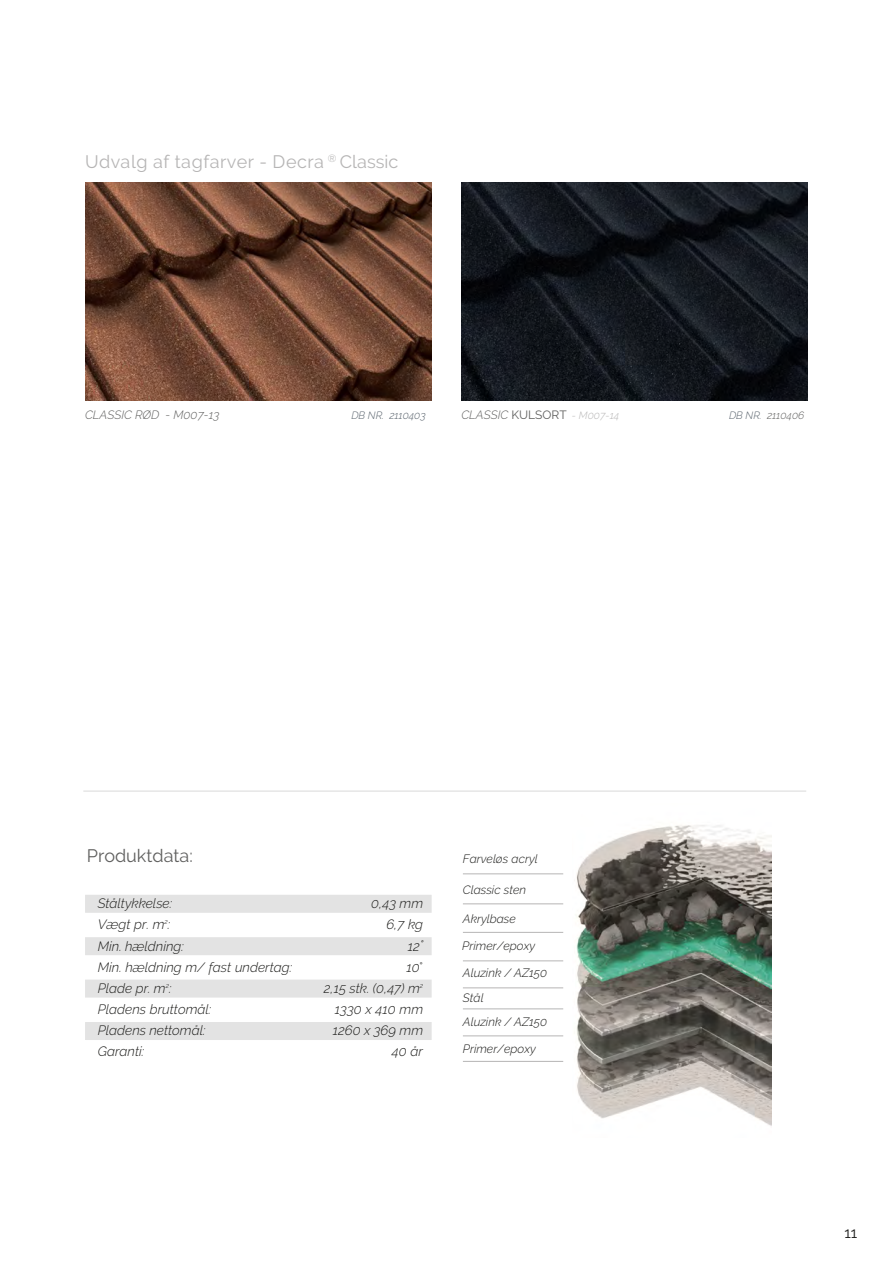
<style>
.page{position:relative;width:893px;height:1263px;background:#fff}
.page>*{position:absolute;margin:0;border:0;box-sizing:border-box;transform-origin:0 0}
.t1{font:18px "Raleway";letter-spacing:.03em;color:#b6b5b5}
.t2{font:18px "Raleway";color:#5f5f5e}
.t3{font:15px "Raleway";color:#1d1d1b}
.t4{font:italic 300 13.5px "Raleway";color:#1d1d1b}
.t5{font:italic 300 12px/25.7px "Raleway";color:#1d1d1b}
.t6{font:italic 300 12px "Raleway";color:#5f5f5e}
.t7{font:italic 300 10.5px "Raleway";color:#b6b5b5}
.t8{font:italic 300 10.5px "Raleway";color:#56606a}
.t9{font:italic 300 10.5px "Raleway";color:#5f5f5e}
.s1{font-size:12px;color:#5f5f5e}
.s2{font-weight:400;font-style:normal;font-size:12px;color:#5f5f5e}
.s3{color:#56606a}
.s4{font-style:normal}
</style>
<div class="page">
<div style="left:85px;top:895px;width:347px;height:18px;background:#e3e3e3"></div>
<div style="left:85px;top:937px;width:347px;height:18px;background:#e3e3e3"></div>
<div style="left:85px;top:979px;width:347px;height:18px;background:#e3e3e3"></div>
<div style="left:85px;top:1022px;width:347px;height:18px;background:#e3e3e3"></div>
<hr style="left:463px;top:873px;width:100px;height:1px;background:#b6b5b5">
<hr style="left:463px;top:903px;width:100px;height:1px;background:#b6b5b5">
<hr style="left:463px;top:932px;width:100px;height:1px;background:#b6b5b5">
<hr style="left:463px;top:1061px;width:100px;height:1px;background:#b6b5b5">
<hr style="left:463px;top:960px;width:100px;height:1px;background:#b6b5b5">
<hr style="left:463px;top:987px;width:100px;height:1px;background:#b6b5b5">
<hr style="left:463px;top:1008px;width:100px;height:1px;background:#b6b5b5">
<hr style="left:463px;top:1035px;width:100px;height:1px;background:#b6b5b5">
<img style="left:85px;top:183px;width:347px;height:218px">
<img style="left:461px;top:183px;width:347px;height:218px">
<hr style="left:83px;top:791px;width:723px;height:1px;background:#dadada">
<img style="left:576px;top:825px;width:196px;height:301px">
<h1 class="t1" style="left:85px;top:151px;width:315px">Udvalg af tagfarver - Decra <sup>®</sup> Classic</h1>
<p class="t6" style="left:85px;top:408px;width:136px">CLASSIC RØD - M007-13</p>
<p class="t8" style="left:351px;top:409px;width:76px">DB NR. 2110403</p>
<p class="t7" style="left:461px;top:409px;width:159px"><span class="s1">CLASSIC</span> <span class="s2">KULSORT</span> - M007-14</p>
<p class="t9" style="left:729px;top:409px;width:77px"><span class="s3">DB NR.</span> 2110406</p>
<h1 class="t2" style="left:87px;top:846px;width:107px">Produktdata:</h1>
<p class="t5" style="left:463px;top:846px;width:76px">Farveløs acryl</p>
<p class="t5" style="left:463px;top:876px;width:65px">Classic sten</p>
<p class="t5" style="left:463px;top:905px;width:54px">Akrylbase</p>
<p class="t5" style="left:462px;top:932px;width:74px">Primer/epoxy</p>
<p class="t5" style="left:463px;top:959px;width:86px">Aluzink / AZ150<br>Stål</p>
<p class="t5" style="left:463px;top:1009px;width:86px">Aluzink / AZ150</p>
<p class="t5" style="left:463px;top:1036px;width:74px">Primer/epoxy</p>
<p class="t4" style="left:98px;top:896px;width:76px">Ståltykkelse:</p>
<p class="t4" style="left:371px;top:896px;width:53px">0,43 mm</p>
<p class="t4" style="left:98px;top:916px;width:74px">Vægt pr. m<sup>2</sup>:</p>
<p class="t4" style="left:386px;top:916px;width:38px">6,7 kg</p>
<p class="t4" style="left:98px;top:938px;width:87px">Min. hældning:</p>
<p class="t4" style="left:408px;top:938px;width:17px">12°</p>
<p class="t4" style="left:98px;top:959px;width:196px">Min. hældning m/ fast undertag:</p>
<p class="t4" style="left:406px;top:959px;width:18px">10<span class="s4">°</span></p>
<p class="t4" style="left:98px;top:980px;width:75px">Plade pr. m<sup>2</sup>:</p>
<p class="t4" style="left:324px;top:980px;width:101px">2,15 stk. (0,47) m<sup>2</sup></p>
<p class="t4" style="left:98px;top:1001px;width:115px">Pladens bruttomål:</p>
<p class="t4" style="left:335px;top:1001px;width:90px">1330 x 410 mm</p>
<p class="t4" style="left:98px;top:1023px;width:109px">Pladens nettomål:</p>
<p class="t4" style="left:333px;top:1022px;width:92px">1260 x 369 mm</p>
<p class="t4" style="left:98px;top:1044px;width:48px">Garanti:</p>
<p class="t4" style="left:392px;top:1044px;width:33px">40 år</p>
<p class="t3" style="left:844px;top:1224px;width:14px">11</p>
</div>
